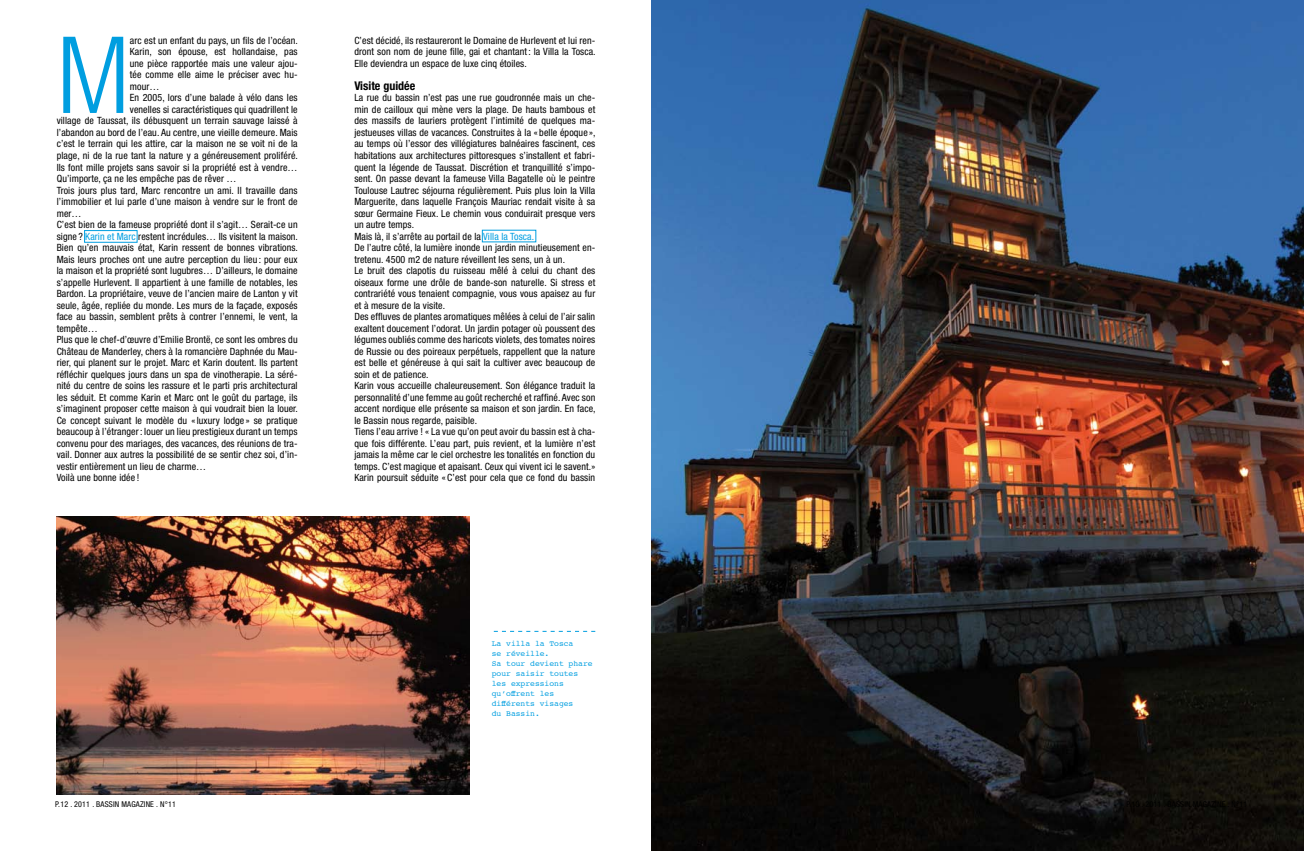
<style>
.page{position:relative;width:1304px;height:851px;background:#fff}
.page>*{position:absolute;margin:0;border:0;box-sizing:border-box;transform-origin:0 0}
.t1{font:300 condensed 106.6px "Helvetica Neue";color:#009ee0}
.t2{font:700 condensed 12px "Helvetica Neue";color:#000}
.t3{font:condensed 10px/11.5px "Helvetica Neue";letter-spacing:.01em;color:#000;text-align:justify}
.t4{font:8px/10px "Courier";color:#009ee0}
.t5{font:condensed 8px "Helvetica Neue";letter-spacing:.02em;color:#000}
.s1{color:#009ee0}
</style>
<div class="page">
<img style="left:652px;top:0;width:652px;height:850px">
<svg style="left:494px;top:630px;width:101px;height:1px"></svg>
<img style="left:57px;top:516px;width:412px;height:278px">
<div style="left:84px;top:230px;width:53px;height:12px;border:1px solid #009ee0"></div>
<h1 class="t1" style="left:57px;top:14px;width:75px">M</h1>
<p class="t3" style="left:130px;top:35px;width:170px">arc est un enfant du pays, un fils de l’océan.</p>
<p class="t3" style="left:130px;top:46px;width:169px">Karin, son épouse, est hollandaise, pas</p>
<p class="t3" style="left:130px;top:58px;width:169px">une pièce rapportée mais une valeur ajou-</p>
<p class="t3" style="left:130px;top:69px;width:169px">tée comme elle aime le préciser avec hu-</p>
<p class="t3" style="left:130px;top:81px;width:31px">mour…</p>
<p class="t3" style="left:130px;top:92px;width:169px">En 2005, lors d’une balade à vélo dans les</p>
<p class="t3" style="left:130px;top:104px;width:169px">venelles si caractéristiques qui quadrillent le</p>
<p class="t3" style="left:57px;top:115px;width:242px">village de Taussat, ils débusquent un terrain sauvage laissé à</p>
<p class="t3" style="left:57px;top:127px;width:242px">l’abandon au bord de l’eau. Au centre, une vieille demeure. Mais</p>
<p class="t3" style="left:57px;top:138px;width:242px">c’est le terrain qui les attire, car la maison ne se voit ni de la</p>
<p class="t3" style="left:57px;top:150px;width:243px">plage, ni de la rue tant la nature y a généreusement proliféré.</p>
<p class="t3" style="left:57px;top:161px;width:242px">Ils font mille projets sans savoir si la propriété est à vendre…</p>
<p class="t3" style="left:57px;top:173px;width:181px">Qu’importe, ça ne les empêche pas de rêver …</p>
<p class="t3" style="left:57px;top:184px;width:242px">Trois jours plus tard, Marc rencontre un ami. Il travaille dans</p>
<p class="t3" style="left:57px;top:196px;width:242px">l’immobilier et lui parle d’une maison à vendre sur le front de</p>
<p class="t3" style="left:57px;top:207px;width:26px">mer…</p>
<p class="t3" style="left:57px;top:219px;width:242px">C’est bien de la fameuse propriété dont il s’agit… Serait-ce un</p>
<p class="t3" style="left:57px;top:230px;width:243px">signe ? <span class="s1">Karin et Marc</span> restent incrédules… Ils visitent la maison.</p>
<p class="t3" style="left:57px;top:242px;width:243px">Bien qu’en mauvais état, Karin ressent de bonnes vibrations.</p>
<p class="t3" style="left:57px;top:253px;width:242px">Mais leurs proches ont une autre perception du lieu : pour eux</p>
<p class="t3" style="left:57px;top:265px;width:242px">la maison et la propriété sont lugubres… D’ailleurs, le domaine</p>
<p class="t3" style="left:57px;top:276px;width:242px">s’appelle Hurlevent. Il appartient à une famille de notables, les</p>
<p class="t3" style="left:57px;top:288px;width:242px">Bardon. La propriétaire, veuve de l’ancien maire de Lanton y vit</p>
<p class="t3" style="left:57px;top:299px;width:242px">seule, âgée, repliée du monde. Les murs de la façade, exposés</p>
<p class="t3" style="left:57px;top:311px;width:242px">face au bassin, semblent prêts à contrer l’ennemi, le vent, la</p>
<p class="t3" style="left:57px;top:322px;width:43px">tempête…</p>
<p class="t3" style="left:57px;top:334px;width:242px">Plus que le chef-d’œuvre d’Emilie Brontë, ce sont les ombres du</p>
<p class="t3" style="left:57px;top:345px;width:242px">Château de Manderley, chers à la romancière Daphnée du Mau-</p>
<p class="t3" style="left:57px;top:357px;width:242px">rier, qui planent sur le projet. Marc et Karin doutent. Ils partent</p>
<p class="t3" style="left:57px;top:368px;width:242px">réfléchir quelques jours dans un spa de vinotherapie. La séré-</p>
<p class="t3" style="left:57px;top:380px;width:242px">nité du centre de soins les rassure et le parti pris architectural</p>
<p class="t3" style="left:57px;top:391px;width:242px">les séduit. Et comme Karin et Marc ont le goût du partage, ils</p>
<p class="t3" style="left:57px;top:403px;width:243px">s’imaginent proposer cette maison à qui voudrait bien la louer.</p>
<p class="t3" style="left:57px;top:414px;width:242px">Ce concept suivant le modèle du «luxury lodge » se pratique</p>
<p class="t3" style="left:57px;top:426px;width:242px">beaucoup à l’étranger: louer un lieu prestigieux durant un temps</p>
<p class="t3" style="left:57px;top:437px;width:242px">convenu pour des mariages, des vacances, des réunions de tra-</p>
<p class="t3" style="left:57px;top:449px;width:242px">vail. Donner aux autres la possibilité de se sentir chez soi, d’in-</p>
<p class="t3" style="left:57px;top:460px;width:151px">vestir entièrement un lieu de charme…</p>
<p class="t3" style="left:57px;top:472px;width:84px">Voilà une bonne idée!</p>
<p class="t3" style="left:354px;top:35px;width:243px">C’est décidé, ils restaureront le Domaine de Hurlevent et lui ren&shy;dront son nom de jeune fille, gai et chantant : la Villa la Tosca.<br>Elle deviendra un espace de luxe cinq étoiles.</p>
<p class="t2" style="left:354px;top:78px;width:63px">Visite guidée</p>
<p class="t3" style="left:354px;top:92px;width:243px;text-align:left">La rue du bassin n’est pas une rue goudronnée mais un che&shy;min de cailloux qui mène vers la plage. De hauts bambous et des massifs de lauriers protègent l’intimité de quelques ma&shy;jestueuses villas de vacances. Construites à la « belle époque », au temps où l’essor des villégiatures balnéaires fascinent, ces habitations aux architectures pittoresques s’installent et fabri&shy;quent la légende de Taussat. Discrétion et tranquillité s’impo&shy;sent. On passe devant la fameuse Villa Bagatelle où le peintre Toulouse Lautrec séjourna régulièrement. Puis plus loin la Villa Marguerite, dans laquelle François Mauriac rendait visite à sa sœur Germaine Fieux. Le chemin vous conduirait presque vers un autre temps.<br>Mais là, il s’arrête au portail de la <span class="s1">Villa la Tosca.<br></span>De l’autre côté, la lumière inonde un jardin minutieusement en&shy;tretenu. 4500 m2 de nature réveillent les sens, un à un.<br>Le bruit des clapotis du ruisseau mêlé à celui du chant des oiseaux forme une drôle de bande-son naturelle. Si stress et contrariété vous tenaient compagnie, vous vous apaisez au fur et à mesure de la visite.<br>Des effluves de plantes aromatiques mêlées à celui de l’air salin exaltent doucement l’odorat. Un jardin potager où poussent des légumes oubliés comme des haricots violets, des tomates noires de Russie ou des poireaux perpétuels, rappellent que la nature est belle et généreuse à qui sait la cultiver avec beaucoup de soin et de patience.<br>Karin vous accueille chaleureusement. Son élégance traduit la personnalité d’une femme au goût recherché et raffiné. Avec son accent nordique elle présente sa maison et son jardin. En face, le Bassin nous regarde, paisible.<br>Tiens l’eau arrive ! « La vue qu’on peut avoir du bassin est à cha&shy;que fois différente. L’eau part, puis revient, et la lumière n’est jamais la même car le ciel orchestre les tonalités en fonction du temps. C’est magique et apaisant. Ceux qui vivent ici le savent.» Karin poursuit séduite « C’est pour cela que ce fond du bassin</p>
<p class="t5" style="left:55px;top:799px;width:122px">P.12 . 2011 . BASSIN MAGAZINE . N°11</p>
<p class="t4" style="left:492px;top:638px;width:102px">La villa la Tosca<br>se réveille.<br>Sa tour devient phare pour saisir toutes les expressions qu’offrent les différents visages<br>du Bassin.</p>
</div>
